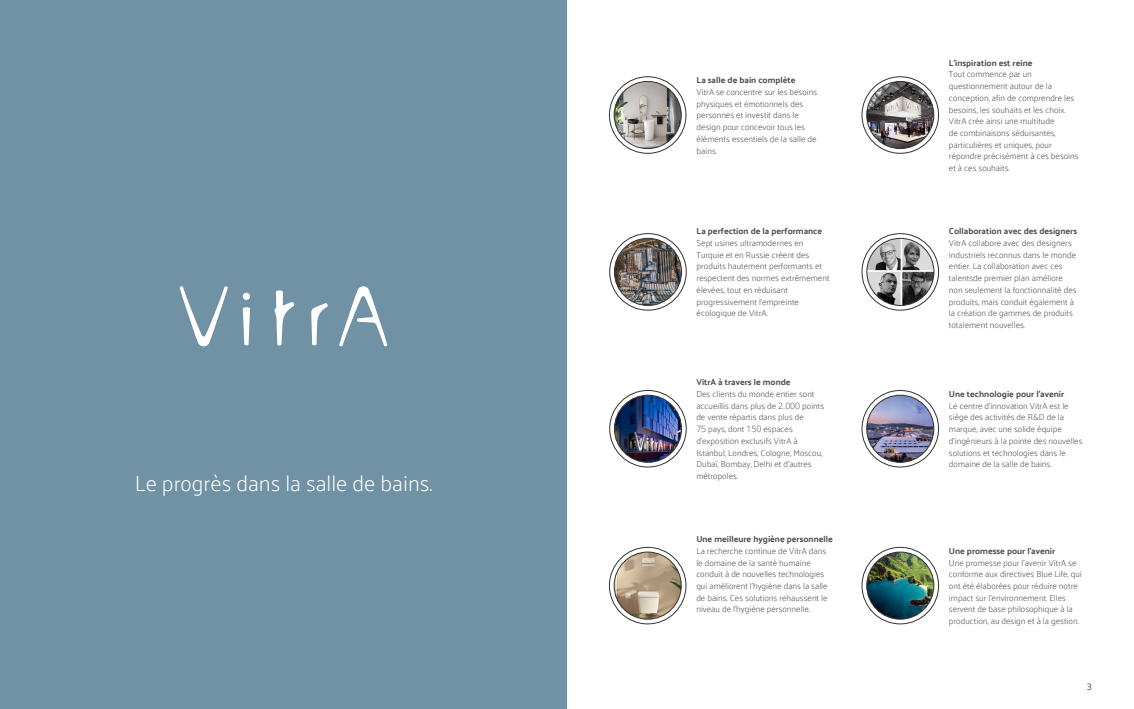
<style>
.page{position:relative;width:1134px;height:709px;background:#fff}
.page>*{position:absolute;margin:0;border:0;box-sizing:border-box;transform-origin:0 0}
.t1{font:200 22px "Palanquin";color:#fff}
.t2{font:9px "Open Sans";color:#4b4c4d}
.t3{font:200 8.7px/11.7px "Palanquin";color:#4b4c4d}
.t4{font:700 8.7px "Palanquin";color:#4b4c4d}
.s1{font-family:"Open Sans";font-weight:300}
</style>
<div class="page">
<div style="left:0;top:0;width:567px;height:709px;background:#7191a5"></div>
<div style="left:862px;top:233px;width:77px;height:77px;border:1px solid #343331;border-radius:50%"></div>
<img style="left:867px;top:238px;width:67px;height:67px">
<hr style="left:901px;top:238px;width:1px;height:67px;background:#fff">
<hr style="left:867px;top:270px;width:67px;height:2px;background:#fff">
<div style="left:866px;top:238px;width:68px;height:68px;border:1px solid #343331;border-radius:50%"></div>
<div style="left:862px;top:390px;width:77px;height:77px;border:1px solid #343331;border-radius:50%"></div>
<img style="left:867px;top:395px;width:67px;height:67px;border-radius:34px">
<div style="left:866px;top:395px;width:68px;height:67px;border:1px solid #343331;border-radius:50%"></div>
<div style="left:862px;top:547px;width:77px;height:77px;border:1px solid #343331;border-radius:50%"></div>
<img style="left:867px;top:552px;width:67px;height:67px;border-radius:34px">
<div style="left:866px;top:552px;width:68px;height:67px;border:1px solid #343331;border-radius:50%"></div>
<div style="left:609px;top:390px;width:77px;height:77px;border:1px solid #343331;border-radius:50%"></div>
<img style="left:614px;top:395px;width:67px;height:67px;border-radius:34px">
<div style="left:614px;top:395px;width:68px;height:67px;border:1px solid #343331;border-radius:50%"></div>
<div style="left:609px;top:547px;width:77px;height:77px;border:1px solid #343331;border-radius:50%"></div>
<img style="left:614px;top:552px;width:67px;height:67px;border-radius:34px">
<div style="left:614px;top:552px;width:67px;height:67px;border:1px solid #343331;border-radius:50%"></div>
<div style="left:862px;top:76px;width:77px;height:78px;border:1px solid #343331;border-radius:50%"></div>
<img style="left:867px;top:81px;width:67px;height:68px;border-radius:34px">
<div style="left:866px;top:81px;width:68px;height:68px;border:1px solid #343331;border-radius:50%"></div>
<div style="left:609px;top:233px;width:77px;height:77px;border:1px solid #343331;border-radius:50%"></div>
<img style="left:614px;top:238px;width:67px;height:67px;border-radius:34px">
<div style="left:614px;top:238px;width:68px;height:68px;border:1px solid #343331;border-radius:50%"></div>
<div style="left:609px;top:76px;width:77px;height:78px;border:1px solid #343331;border-radius:50%"></div>
<img style="left:614px;top:81px;width:67px;height:68px;border-radius:34px">
<div style="left:614px;top:81px;width:67px;height:68px;border:1px solid #343331;border-radius:50%"></div>
<div style="left:243px;top:293px;width:7px;height:7px;background:#fff;border-radius:50%"></div>
<svg style="left:243px;top:307px;width:7px;height:39px"></svg>
<svg style="left:180px;top:286px;width:48px;height:61px"></svg>
<svg style="left:339px;top:286px;width:48px;height:60px"></svg>
<svg style="left:311px;top:303px;width:17px;height:43px"></svg>
<svg style="left:274px;top:290px;width:21px;height:56px"></svg>
<p class="t1" style="left:135px;top:471px;width:299px">Le progrès dans la salle de bains.</p>
<p class="t4" style="left:697px;top:75px;width:100px">La salle de bain complète</p>
<p class="t3" style="left:697px;top:86px;width:122px">VitrA se concentre sur les besoins physiques et émotionnels des personnes et investit dans le design pour concevoir tous les éléments essentiels de la salle de bains.</p>
<p class="t4" style="left:697px;top:226px;width:127px">La perfection de la performance</p>
<p class="t3" style="left:697px;top:237px;width:134px">Sept usines ultramodernes en<br>Turquie et en Russie créent des produits hautement performants et respectent des normes extrêmement élevées, tout en réduisant progressivement l’empreinte écologique de VitrA.</p>
<p class="t4" style="left:696px;top:377px;width:96px">VitrA à travers le monde</p>
<p class="t3" style="left:696px;top:388px;width:129px">Des clients du monde entier sont accueillis dans plus de <span class="s1">2.000</span> points de vente répartis dans plus de<br><span class="s1">75</span> pays, dont <span class="s1">150</span> espaces d’exposition exclusifs VitrA à<br>Istanbul, Londres, Cologne, Moscou,<br>Dubaï, Bombay, Delhi et d’autres métropoles.</p>
<p class="t4" style="left:696px;top:534px;width:138px">Une meilleure hygiène personnelle</p>
<p class="t3" style="left:696px;top:545px;width:133px">La recherche continue de VitrA dans le domaine de la santé humaine conduit à de nouvelles technologies qui améliorent l'hygiène dans la salle de bains. Ces solutions rehaussent le niveau de l’hygiène personnelle.</p>
<p class="t4" style="left:949px;top:58px;width:85px">L’inspiration est reine</p>
<p class="t3" style="left:949px;top:69px;width:131px">Tout commence par un questionnement autour de la conception, afin de comprendre les besoins, les souhaits et les choix.<br>VitrA crée ainsi une multitude<br>de combinaisons séduisantes, particulières et uniques, pour répondre précisément à ces besoins et à ces souhaits.</p>
<p class="t4" style="left:949px;top:226px;width:130px">Collaboration avec des designers</p>
<p class="t3" style="left:949px;top:237px;width:129px">VitrA collabore avec des designers industriels reconnus dans le monde entier. La collaboration avec ces talentsde premier plan améliore non seulement la fonctionnalité des produits, mais conduit également à la création de gammes de produits totalement nouvelles.</p>
<p class="t4" style="left:949px;top:389px;width:117px">Une technologie pour l’avenir</p>
<p class="t3" style="left:949px;top:400px;width:135px">Le centre d’innovation VitrA est le siège des activités de R&amp;D de la marque, avec une solide équipe d’ingénieurs à la pointe des nouvelles solutions et technologies dans le domaine de la salle de bains.</p>
<p class="t4" style="left:949px;top:546px;width:108px">Une promesse pour l’avenir</p>
<p class="t3" style="left:949px;top:556px;width:134px">Une promesse pour l’avenir VitrA se conforme aux directives Blue Life, qui ont été élaborées pour réduire notre impact sur l’environnement. Elles servent de base philosophique à la production, au design et à la gestion.</p>
<p class="t2" style="left:1087px;top:680px;width:7px">3</p>
</div>
